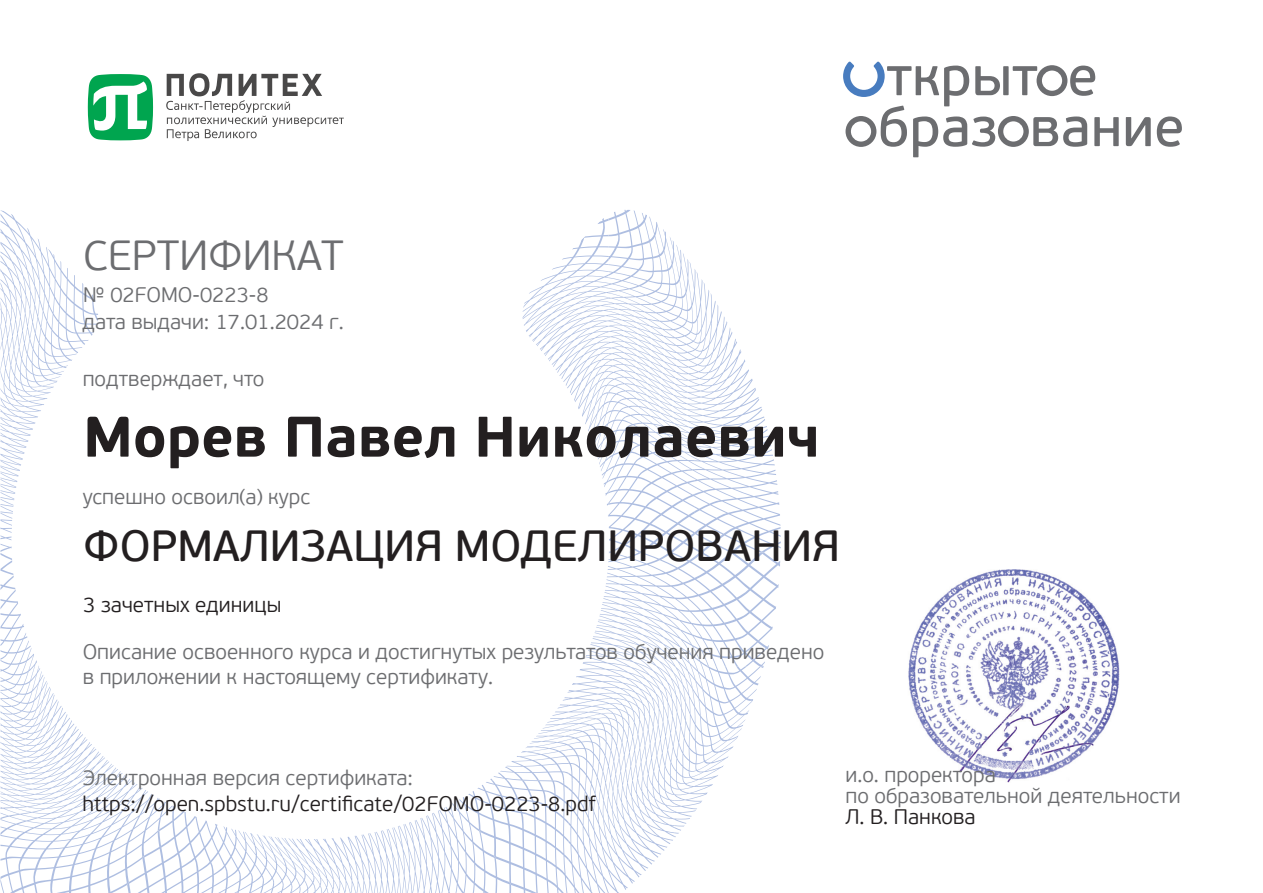
<style>
.page{position:relative;width:1263px;height:893px;background:#fff}
.page>*{position:absolute;margin:0;border:0;box-sizing:border-box;transform-origin:0 0}
.t1{font:700 57px "PF Beau Sans Pro";color:#231f20}
.t2{font:43.5px "PF Beau Sans Pro Bbook";color:#231f20}
.t3{font:300 42px "PF Beau Sans Pro";color:#6c6d70}
.t4{font:300 21px/25.2px "PF Beau Sans Pro";color:#6c6d70}
.t5{font:300 21px "PF Beau Sans Pro";color:#231f20}
</style>
<div class="page">
<svg style="left:524px;top:210px;width:245px;height:342px"></svg>
<svg style="left:0;top:210px;width:98px;height:342px"></svg>
<svg style="left:0;top:553px;width:160px;height:340px"></svg>
<svg style="left:127px;top:799px;width:336px;height:94px"></svg>
<svg style="left:463px;top:552px;width:317px;height:341px"></svg>
<svg style="left:490px;top:666px;width:274px;height:227px"></svg>
<svg style="left:843px;top:62px;width:276px;height:95px"></svg>
<svg style="left:1126px;top:117px;width:25px;height:29px"></svg>
<svg style="left:1157px;top:116px;width:25px;height:31px"></svg>
<svg style="left:166px;top:73px;width:178px;height:68px"></svg>
<svg style="left:88px;top:74px;width:65px;height:66px"></svg>
<img style="left:908px;top:570px;width:212px;height:213px">
<h3 class="t3" style="left:83px;top:231px;width:262px">СЕРТИФИКАТ</h3>
<p class="t4" style="left:83px;top:282px;width:187px">№ 02FOMO-0223-8</p>
<p class="t4" style="left:82px;top:310px;width:263px">дата выдачи: 17.01.2024 г.</p>
<p class="t4" style="left:83px;top:366px;width:183px">подтверждает, что</p>
<h1 class="t1" style="left:83px;top:401px;width:738px">Морев Павел Николаевич</h1>
<p class="t4" style="left:83px;top:485px;width:229px">успешно освоил(а) курс</p>
<h2 class="t2" style="left:83px;top:521px;width:758px">ФОРМАЛИЗАЦИЯ МОДЕЛИРОВАНИЯ</h2>
<p class="t5" style="left:83px;top:593px;width:199px">3 зачетных единицы</p>
<p class="t4" style="left:83px;top:639px;width:743px">Описание освоенного курса и достигнутых результатов обучения приведено в приложении к настоящему сертификату.</p>
<p class="t4" style="left:83px;top:766px;width:332px">Электронная версия сертификата:</p>
<p class="t5" style="left:82px;top:792px;width:515px">https://open.spbstu.ru/certificate/02FOMO-0223-8.pdf</p>
<p class="t4" style="left:845px;top:764px;width:337px;line-height:21px">и.о. проректора<br>по образовательной деятельности</p>
<p class="t5" style="left:845px;top:805px;width:132px">Л. В. Панкова</p>
</div>
